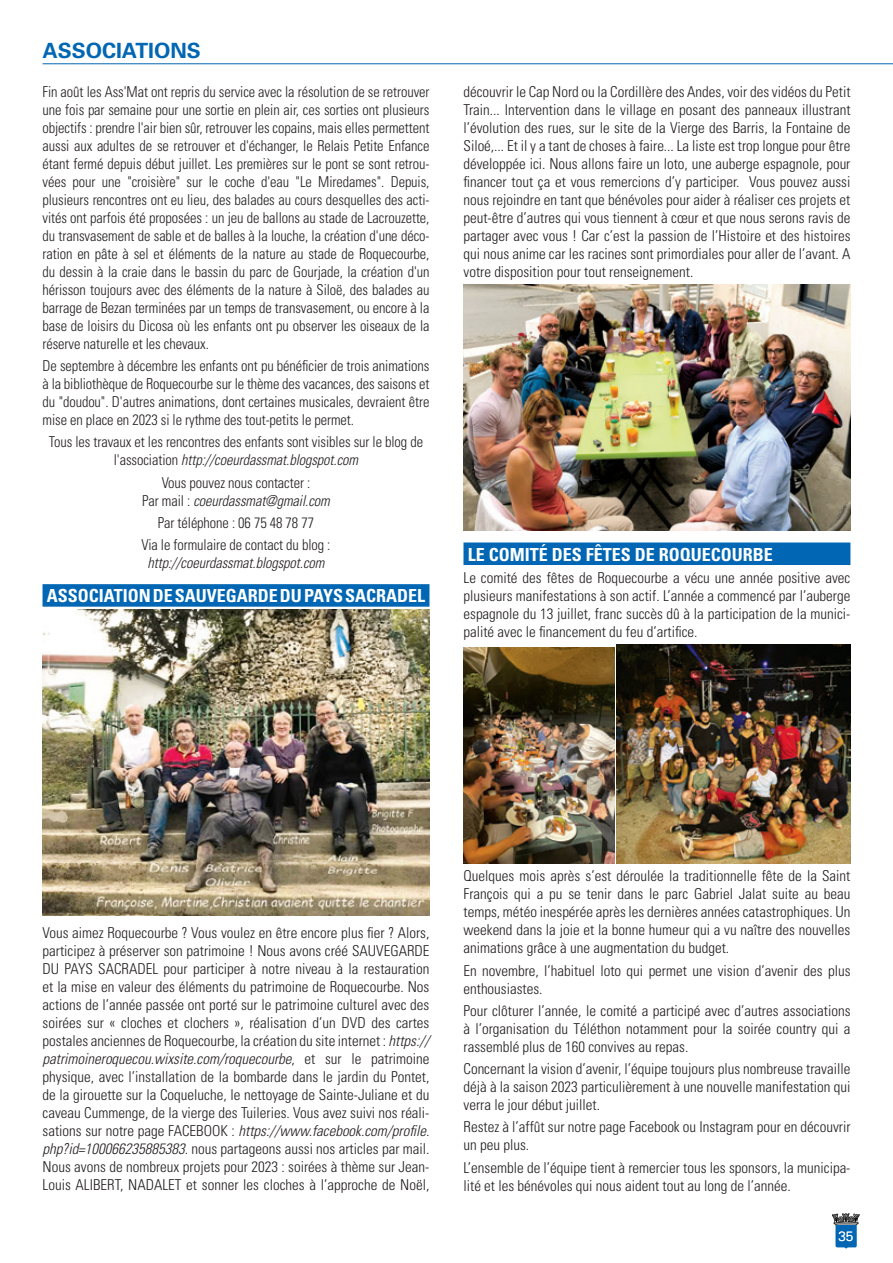
<style>
.page{position:relative;width:893px;height:1263px;background:#fff}
.page>*{position:absolute;margin:0;border:0;box-sizing:border-box;transform-origin:0 0}
.t1{font:700 21px "Univers";color:#0166b3}
.t2{font:700 condensed 18px "Univers";color:#fff}
.t3{font:300 condensed 15px/18px "Univers";color:#231f20;text-align:justify}
.t4{font:300 condensed 15px/18px "Univers";color:#231f20;text-align:center;scale:.96 1}
.t5{font:italic 300 condensed 15px "Univers";letter-spacing:-.005em;color:#231f20;scale:.96 1}
.t6{font:300 13.5px "Univers";color:#fff}
.s1{font-style:italic}
</style>
<div class="page">
<svg style="left:832px;top:1213px;width:28px;height:36px"></svg>
<hr style="left:43px;top:63px;width:850px;height:1px;background:#0166b3">
<div style="left:43px;top:584px;width:386px;height:23px;background:#0166b3"></div>
<img style="left:43px;top:610px;width:386px;height:306px">
<div style="left:463px;top:542px;width:387px;height:23px;background:#0166b3"></div>
<img style="left:463px;top:284px;width:387px;height:247px">
<img style="left:463px;top:648px;width:151px;height:215px">
<img style="left:617px;top:644px;width:233px;height:219px">
<h1 class="t1" style="left:43px;top:37px;width:160px">ASSOCIATIONS</h1>
<p class="t4" style="left:43px;top:82px;width:405px;text-align:justify">Fin août les Ass'Mat ont repris du service avec la résolution de se retrouver une fois par semaine pour une sortie en plein air, ces sorties ont plusieurs objectifs : prendre l'air bien sûr, retrouver les copains, mais elles permettent aussi aux adultes de se retrouver et d'échanger, le Relais Petite Enfance étant fermé depuis début juillet. Les premières sur le pont se sont retrou&shy;vées pour une "croisière" sur le coche d'eau "Le Miredames". Depuis, plusieurs rencontres ont eu lieu, des balades au cours desquelles des acti&shy;vités ont parfois été proposées : un jeu de ballons au stade de Lacrouzette, du transvasement de sable et de balles à la louche, la création d'une déco&shy;ration en pâte à sel et éléments de la nature au stade de Roquecourbe, du dessin à la craie dans le bassin du parc de Gourjade, la création d'un hérisson toujours avec des éléments de la nature à Siloë, des balades au barrage de Bezan terminées par un temps de transvasement, ou encore à la base de loisirs du Dicosa où les enfants ont pu observer les oiseaux de la réserve naturelle et les chevaux.</p>
<p class="t4" style="left:43px;top:356px;width:405px;text-align:justify">De septembre à décembre les enfants ont pu bénéficier de trois animations à la bibliothèque de Roquecourbe sur le thème des vacances, des saisons et du "doudou". D'autres animations, dont certaines musicales, devraient être mise en place en 2023 si le rythme des tout-petits le permet.</p>
<p class="t4" style="left:49px;top:433px;width:391px">Tous les travaux et les rencontres des enfants sont visibles sur le blog de l'association <span class="s1">http://coeurdassmat.blogspot.com</span></p>
<p class="t4" style="left:142px;top:473px;width:197px">Vous pouvez nous contacter :<br>Par mail : <span class="s1">coeurdassmat@gmail.com</span></p>
<p class="t4" style="left:142px;top:511px;width:198px;line-height:22.2px">Par téléphone : 06 75 48 78 77<br>Via le formulaire de contact du blog :</p>
<p class="t5" style="left:148px;top:554px;width:186px">http://coeurdassmat.blogspot.com</p>
<p class="t2" style="left:47px;top:585px;width:380px">ASSOCIATION DE SAUVEGARDE DU PAYS SACRADEL</p>
<p class="t3" style="left:463px;top:82px;width:388px">découvrir le Cap Nord ou la Cordillère des Andes, voir des vidéos du Petit Train... Intervention dans le village en posant des panneaux illustrant l’évolution des rues, sur le site de la Vierge des Barris, la Fontaine de Siloé,... Et il y a tant de choses à faire... La liste est trop longue pour être développée ici. Nous allons faire un loto, une auberge espagnole, pour financer tout ça et vous remercions d’y participer. Vous pouvez aussi nous rejoindre en tant que bénévoles pour aider à réaliser ces projets et peut-être d’autres qui vous tiennent à cœur et que nous serons ravis de partager avec vous ! Car c’est la passion de l’Histoire et des histoires qui nous anime car les racines sont primordiales pour aller de l’avant. A votre disposition pour tout renseignement.</p>
<p class="t2" style="left:468px;top:543px;width:306px">LE COMITÉ DES FÊTES DE ROQUECOURBE</p>
<p class="t3" style="left:463px;top:568px;width:388px">Le comité des fêtes de Roquecourbe a vécu une année positive avec plusieurs manifestations à son actif. L’année a commencé par l’auberge espagnole du 13 juillet, franc succès dû à la participation de la munici&shy;palité avec le financement du feu d’artifice.</p>
<p class="t3" style="left:43px;top:923px;width:388px">Vous aimez Roquecourbe ? Vous voulez en être encore plus fier ? Alors, participez à préserver son patrimoine ! Nous avons créé SAUVEGARDE DU PAYS SACRADEL pour participer à notre niveau à la restauration et la mise en valeur des éléments du patrimoine de Roquecourbe. Nos actions de l’année passée ont porté sur le patrimoine culturel avec des soirées sur « cloches et clochers », réalisation d’un DVD des cartes postales anciennes de Roquecourbe, la création du site internet : <span class="s1">https:// patrimoineroquecou.wixsite.com/roquecourbe</span>, et sur le patrimoine physique, avec l’installation de la bombarde dans le jardin du Pontet, de la girouette sur la Coqueluche, le nettoyage de Sainte-Juliane et du caveau Cummenge, de la vierge des Tuileries. Vous avez suivi nos réali&shy;sations sur notre page FACEBOOK : <span class="s1">https://www.facebook.com/profile. php?id=100066235885383</span>. nous partageons aussi nos articles par mail.<br>Nous avons de nombreux projets pour 2023 : soirées à thème sur Jean-Louis ALIBERT, NADALET et sonner les cloches à l’approche de Noël,</p>
<p class="t3" style="left:463px;top:867px;width:388px">Quelques mois après s’est déroulée la traditionnelle fête de la Saint François qui a pu se tenir dans le parc Gabriel Jalat suite au beau temps, météo inespérée après les dernières années catastrophiques. Un weekend dans la joie et la bonne humeur qui a vu naître des nouvelles animations grâce à une augmentation du budget.</p>
<p class="t3" style="left:463px;top:961px;width:388px">En novembre, l’habituel loto qui permet une vision d’avenir des plus enthousiastes.</p>
<p class="t3" style="left:463px;top:1001px;width:388px">Pour clôturer l’année, le comité a participé avec d’autres associations à l’organisation du Téléthon notamment pour la soirée country qui a rassemblé plus de 160 convives au repas.</p>
<p class="t3" style="left:463px;top:1059px;width:388px">Concernant la vision d’avenir, l’équipe toujours plus nombreuse travaille déjà à la saison 2023 particulièrement à une nouvelle manifestation qui verra le jour début juillet.</p>
<p class="t3" style="left:463px;top:1118px;width:388px">Restez à l’affût sur notre page Facebook ou Instagram pour en découvrir un peu plus.</p>
<p class="t3" style="left:463px;top:1158px;width:388px">L’ensemble de l’équipe tient à remercier tous les sponsors, la municipa&shy;lité et les bénévoles qui nous aident tout au long de l’année.</p>
<p class="t6" style="left:838px;top:1228px;width:17px">35</p>
</div>
